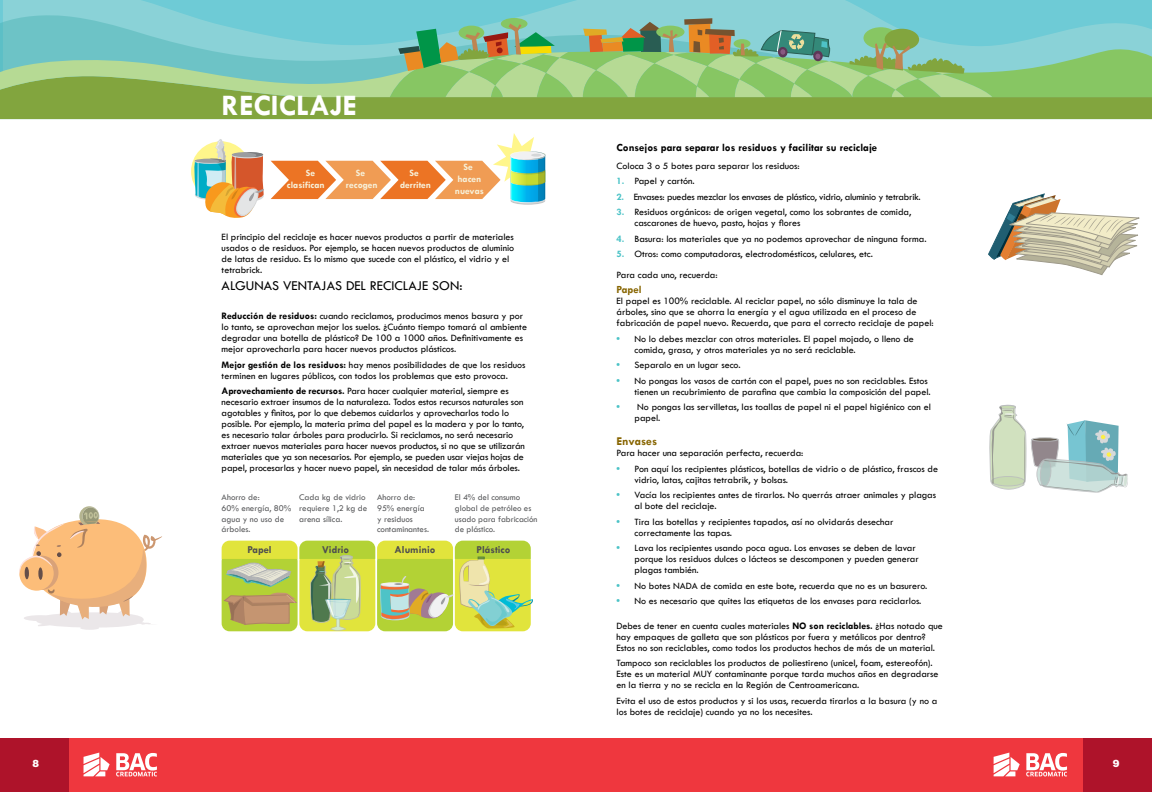
<style>
.page{position:relative;width:1152px;height:792px;background:#fff}
.page>*{position:absolute;margin:0;border:0;box-sizing:border-box;transform-origin:0 0}
.t1{font:700 30px "Tw Cen";color:#fff}
.t2{font:14px "Tw Cen";color:#000}
.t3{font:700 12px "Tw Cen";color:#876500}
.t4{font:700 11px "Tw Cen";color:#000}
.t5{font:700 11px "Tw Cen";color:#876500}
.t6{font:700 10.6px "Tw Cen";color:#4d4d4f}
.t7{font:10px/11px "Tw Cen";color:#000}
.t8{font:10px "Tw Cen";letter-spacing:-.02em;color:#000}
.t9{font:700 10px "Graphik";color:#fff}
.t10{font:700 9.7px/11.7px "Tw Cen";color:#f7f1da;text-align:center}
.t11{font:9px/10.8px "Tw Cen";color:#58595b}
.s1{font-weight:700;color:#4cc3c7}
.s2{font-weight:700}
</style>
<div class="page">
<svg style="left:3px;top:0;width:1149px;height:18px;background:#78cdd6"></svg>
<svg style="left:0;top:15px;width:859px;height:3px;background:#7dced5"></svg>
<div style="left:0;top:100px;width:1152px;height:19px;background:#82a53e"></div>
<svg style="left:0;top:18px;width:1152px;height:82px;background:#88c397"></svg>
<svg style="left:19px;top:506px;width:143px;height:124px"></svg>
<svg style="left:988px;top:193px;width:152px;height:82px"></svg>
<svg style="left:989px;top:405px;width:139px;height:88px"></svg>
<hr style="left:1032px;top:438px;width:26px;height:3px;background:#4b4032;border-radius:50%">
<div style="left:1031px;top:437px;width:27px;height:5px;border:1px solid #b8babc;border-radius:50%"></div>
<svg style="left:222px;top:541px;width:311px;height:90px;background:#c2cf60"></svg>
<svg style="left:194px;top:139px;width:70px;height:79px"></svg>
<svg style="left:511px;top:197px;width:34px;height:8px"></svg>
<div style="left:511px;top:196px;width:34px;height:8px;background:#cdcfd1;border-radius:50%"></div>
<svg style="left:271px;top:133px;width:275px;height:70px"></svg>
<div style="left:0;top:738px;width:1152px;height:54px;background:#ef373e"></div>
<svg style="left:1026px;top:753px;width:41px;height:23px"></svg>
<svg style="left:994px;top:753px;width:26px;height:23px"></svg>
<svg style="left:116px;top:753px;width:41px;height:23px"></svg>
<svg style="left:84px;top:753px;width:26px;height:23px"></svg>
<div style="left:1083px;top:738px;width:69px;height:54px;background:#ae132a"></div>
<div style="left:0;top:738px;width:69px;height:54px;background:#ae132a"></div>
<h1 class="t1" style="left:222px;top:87px;width:137px">RECICLAJE</h1>
<p class="t4" style="left:616px;top:141px;width:262px">Consejos para separar los residuos y facilitar su reciclaje</p>
<p class="t10" style="left:287px;top:167px;width:40px;text-align:left;text-indent:19px">Se clasifican</p>
<p class="t10" style="left:346px;top:167px;width:33px">Se recogen</p>
<p class="t10" style="left:400px;top:167px;width:32px">Se derriten</p>
<p class="t10" style="left:455px;top:161px;width:31px">Se hacen nuevas</p>
<p class="t7" style="left:616px;top:160px;width:185px">Coloca 3 o 5 botes para separar los residuos:</p>
<p class="t7" style="left:616px;top:175px;width:80px"><span class="s1">1.</span> Papel y cartón.</p>
<p class="t8" style="left:616px;top:190px;width:306px"><span class="s1">2.</span> Envases: puedes mezclar los envases de plástico, vidrio, aluminio y tetrabrik.</p>
<p class="t7" style="left:634px;top:206px;width:278px;text-indent:-18px"><span class="s1">3.</span> Residuos orgánicos: de origen vegetal, como los sobrantes de comida, cascarones de huevo, pasto, hojas y flores</p>
<p class="t7" style="left:616px;top:233px;width:312px"><span class="s1">4.</span> Basura: los materiales que ya no podemos aprovechar de ninguna forma.</p>
<p class="t7" style="left:616px;top:243px;width:258px;line-height:20.9px"><span class="s1">5.</span> Otros: como computadoras, electrodomésticos, celulares, etc.<br>Para cada uno, recuerda:</p>
<p class="t5" style="left:616px;top:283px;width:27px">Papel</p>
<p class="t7" style="left:616px;top:295px;width:319px">El papel es 100% reciclable. Al reciclar papel, no sólo disminuye la tala de árboles, sino que se ahorra la energía y el agua utilizada en el proceso de fabricación de papel nuevo. Recuerda, que para el correcto reciclaje de papel:</p>
<p class="t7" style="left:634px;top:333px;width:281px;text-indent:-18px"><span class="s1">•</span> No lo debes mezclar con otros materiales. El papel mojado, o lleno de comida, grasa, y otros materiales ya no será reciclable.</p>
<p class="t7" style="left:616px;top:359px;width:126px"><span class="s1">•</span> Separalo en un lugar seco.</p>
<p class="t7" style="left:616px;top:375px;width:316px;text-align:right"><span class="s1">•</span> No pongas los vasos de cartón con el papel, pues no son reciclables. Estos tienen un recubrimiento de parafina que cambia la composición del papel.</p>
<p class="t7" style="left:634px;top:401px;width:298px;text-indent:-18px"><span class="s1">•</span> No pongas las servilletas, las toallas de papel ni el papel higiénico con el papel.</p>
<p class="t3" style="left:616px;top:434px;width:42px">Envases</p>
<p class="t7" style="left:616px;top:448px;width:188px">Para hacer una separación perfecta, recuerda:</p>
<p class="t7" style="left:634px;top:463px;width:305px;text-indent:-18px"><span class="s1">•</span> Pon aquí los recipientes plásticos, botellas de vidrio o de plástico, frascos de vidrio, latas, cajitas tetrabrik, y bolsas.</p>
<p class="t7" style="left:634px;top:490px;width:303px;text-indent:-18px"><span class="s1">•</span> Vacía los recipientes antes de tirarlos. No querrás atraer animales y plagas al bote del reciclaje.</p>
<p class="t7" style="left:634px;top:516px;width:260px;text-indent:-18px"><span class="s1">•</span> Tira las botellas y recipientes tapados, así no olvidarás desechar correctamente las tapas.</p>
<p class="t7" style="left:634px;top:543px;width:286px;text-indent:-18px"><span class="s1">•</span> Lava los recipientes usando poca agua. Los envases se deben de lavar porque los residuos dulces o lácteos se descomponen y pueden generar plagas también.</p>
<p class="t7" style="left:616px;top:580px;width:312px"><span class="s1">•</span> No botes NADA de comida en este bote, recuerda que no es un basurero.</p>
<p class="t7" style="left:616px;top:596px;width:307px"><span class="s1">•</span> No es necesario que quites las etiquetas de los envases para reciclarlos.</p>
<p class="t7" style="left:616px;top:620px;width:328px">Debes de tener en cuenta cuales materiales <span class="s2">NO son reciclables.</span> ¿Has notado que hay empaques de galleta que son plásticos por fuera y metálicos por dentro?<br>Estos no son reciclables, como todos los productos hechos de más de un material.</p>
<p class="t7" style="left:616px;top:658px;width:324px">Tampoco son reciclables los productos de poliestireno (unicel, foam, estereofón).<br>Este es un material MUY contaminante porque tarda muchos años en degradarse en la tierra y no se recicla en la Región de Centroamericana.</p>
<p class="t7" style="left:616px;top:695px;width:322px">Evita el uso de estos productos y si los usas, recuerda tirarlos a la basura (y no a los botes de reciclaje) cuando ya no los necesites.</p>
<p class="t7" style="left:222px;top:231px;width:294px">El principio del reciclaje es hacer nuevos productos a partir de materiales usados o de residuos. Por ejemplo, se hacen nuevos productos de aluminio de latas de residuo. Es lo mismo que sucede con el plástico, el vidrio y el tetrabrick.</p>
<h2 class="t2" style="left:222px;top:277px;width:242px">ALGUNAS VENTAJAS DEL RECICLAJE SON:</h2>
<p class="t7" style="left:222px;top:310px;width:307px"><span class="s2">Reducción de residuos:</span> cuando reciclamos, producimos menos basura y por lo tanto, se aprovechan mejor los suelos. ¿Cuánto tiempo tomará al ambiente degradar una botella de plástico? De 100 a 1000 años. Definitivamente es mejor aprovecharla para hacer nuevos productos plásticos.</p>
<p class="t7" style="left:222px;top:359px;width:306px"><span class="s2">Mejor gestión de los residuos:</span> hay menos posibilidades de que los residuos terminen en lugares públicos, con todos los problemas que esto provoca.</p>
<p class="t7" style="left:222px;top:385px;width:305px"><span class="s2">Aprovechamiento de recursos.</span> Para hacer cualquier material, siempre es necesario extraer insumos de la naturaleza. Todos estos recursos naturales son agotables y finitos, por lo que debemos cuidarlos y aprovecharlos todo lo posible. Por ejemplo, la materia prima del papel es la madera y por lo tanto, es necesario talar árboles para producirlo. Si reciclamos, no será necesario extraer nuevos materiales para hacer nuevos productos, si no que se utilizarán materiales que ya son necesarios. Por ejemplo, se pueden usar viejas hojas de papel, procesarlas y hacer nuevo papel, sin necesidad de talar más árboles.</p>
<p class="t11" style="left:222px;top:492px;width:71px">Ahorro de:<br>60% energía, 80% agua y no uso de árboles.</p>
<p class="t11" style="left:299px;top:492px;width:70px">Cada kg de vidrio requiere 1,2 kg de arena sílica.</p>
<p class="t11" style="left:377px;top:492px;width:53px">Ahorro de:<br>95% energía y residuos contaminantes.</p>
<p class="t11" style="left:455px;top:492px;width:84px">El 4% del consumo global de petróleo es usado para fabricación de plástico.</p>
<p class="t6" style="left:247px;top:543px;width:26px">Papel</p>
<p class="t6" style="left:322px;top:543px;width:28px">Vidrio</p>
<p class="t6" style="left:395px;top:543px;width:42px">Aluminio</p>
<p class="t6" style="left:476px;top:543px;width:36px">Plástico</p>
<p class="t9" style="left:33px;top:755px;width:8px">8</p>
<p class="t9" style="left:1113px;top:755px;width:8px">9</p>
</div>
